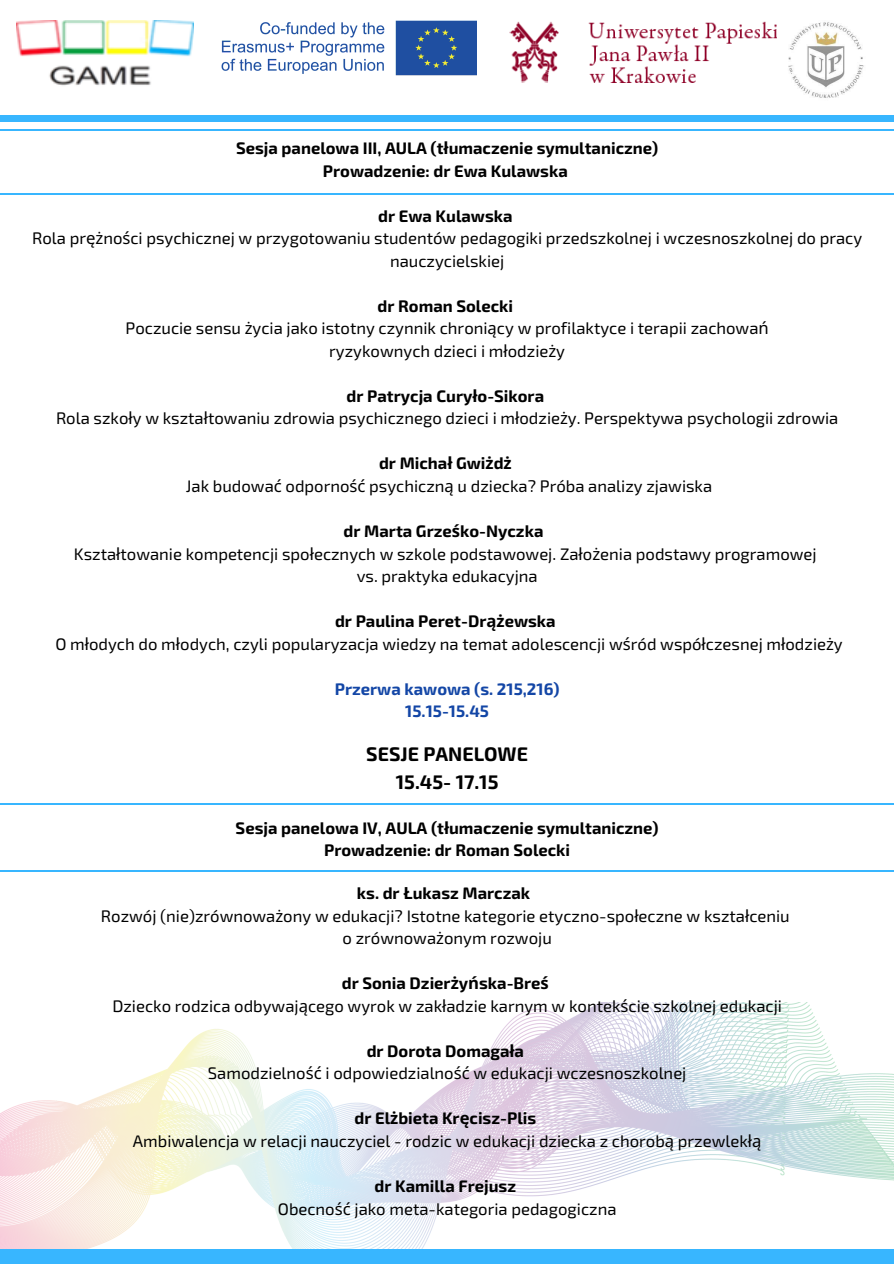
<style>
.page{position:relative;width:894px;height:1264px;background:#fff}
.page>*{position:absolute;margin:0;border:0;box-sizing:border-box;transform-origin:0 0}
.t1{font:700 19.65px "Exo 2";color:#000}
.t2{font:16.65px/22.5px "Exo 2";color:#000;text-align:center}
.t3{font:700 16.65px "Exo 2";color:#000}
.t4{font:700 16.65px "Exo 2";color:#1346a6}
.s1{font-family:"Noto Sans"}
</style>
<div class="page">
<div style="left:0;top:115px;width:893px;height:7px;background:#38b6ff"></div>
<img style="left:0;top:1002px;width:893px;height:247px">
<div style="left:0;top:1249px;width:893px;height:14px;background:#38b6ff"></div>
<img style="left:17px;top:20px;width:176px;height:66px">
<img style="left:221px;top:20px;width:255px;height:56px">
<img style="left:509px;top:21px;width:268px;height:61px">
<img style="left:788px;top:22px;width:76px;height:76px">
<hr style="left:0;top:870px;width:893px;height:1px;background:#38b6ff">
<hr style="left:0;top:803px;width:893px;height:1px;background:#38b6ff">
<hr style="left:0;top:129px;width:893px;height:1px;background:#38b6ff">
<hr style="left:0;top:193px;width:893px;height:1px;background:#38b6ff">
<p class="t3" style="left:236px;top:137px;width:423px">Sesja panelowa III, AULA (t<span class="s1">ł</span>umaczenie symultaniczne)</p>
<p class="t3" style="left:323px;top:160px;width:246px">Prowadzenie: dr Ewa Kulawska</p>
<p class="t3" style="left:378px;top:205px;width:136px">dr Ewa Kulawska</p>
<p class="t2" style="left:32px;top:226px;width:831px">Rola pr<span class="s1">ęż</span>no<span class="s1">ś</span>ci psychicznej w przygotowaniu studentów pedagogiki przedszkolnej i wczesnoszkolnej do pracy nauczycielskiej</p>
<p class="t3" style="left:377px;top:295px;width:137px">dr Roman Solecki</p>
<p class="t2" style="left:125px;top:316px;width:644px">Poczucie sensu <span class="s1">ż</span>ycia jako istotny czynnik chroni<span class="s1">ą</span>cy w profilaktyce i terapii zachowa<span class="s1">ń</span></p>
<p class="t2" style="left:329px;top:339px;width:237px">ryzykownych dzieci i m<span class="s1">ł</span>odzie<span class="s1">ż</span>y</p>
<p class="t3" style="left:346px;top:385px;width:199px">dr Patrycja Cury<span class="s1">ł</span>o-Sikora</p>
<p class="t2" style="left:56px;top:406px;width:783px">Rola szko<span class="s1">ł</span>y w kszta<span class="s1">ł</span>towaniu zdrowia psychicznego dzieci i m<span class="s1">ł</span>odzie<span class="s1">ż</span>y. Perspektywa psychologii zdrowia</p>
<p class="t3" style="left:379px;top:452px;width:134px">dr Micha<span class="s1">ł</span> Gwi<span class="s1">ż</span>d<span class="s1">ż</span></p>
<p class="t2" style="left:186px;top:474px;width:527px">Jak budowa<span class="s1">ć</span> odporno<span class="s1">ść</span> psychiczn<span class="s1">ą</span> u dziecka? Próba analizy zjawiska</p>
<p class="t3" style="left:343px;top:520px;width:201px">dr Marta Grze<span class="s1">ś</span>ko-Nyczka</p>
<p class="t2" style="left:74px;top:541px;width:744px">Kszta<span class="s1">ł</span>towanie kompetencji spo<span class="s1">ł</span>ecznych w szkole podstawowej. Za<span class="s1">ł</span>o<span class="s1">ż</span>enia podstawy programowej</p>
<p class="t2" style="left:356px;top:564px;width:182px">vs. praktyka edukacyjna</p>
<p class="t3" style="left:335px;top:610px;width:222px">dr Paulina Peret-Dr<span class="s1">ąż</span>ewska</p>
<p class="t2" style="left:55px;top:632px;width:788px">O m<span class="s1">ł</span>odych do m<span class="s1">ł</span>odych, czyli popularyzacja wiedzy na temat adolescencji w<span class="s1">ś</span>ród wspó<span class="s1">ł</span>czesnej m<span class="s1">ł</span>odzie<span class="s1">ż</span>y</p>
<p class="t4" style="left:334px;top:678px;width:226px">Przerwa kawowa (s. 215,216)</p>
<p class="t4" style="left:405px;top:700px;width:85px">15.15-15.45</p>
<p class="t1" style="left:366px;top:740px;width:163px">SESJE PANELOWE</p>
<p class="t1" style="left:395px;top:768px;width:104px">15.45- 17.15</p>
<p class="t3" style="left:235px;top:817px;width:424px">Sesja panelowa IV, AULA (t<span class="s1">ł</span>umaczenie symultaniczne)</p>
<p class="t3" style="left:324px;top:839px;width:247px">Prowadzenie: dr Roman Solecki</p>
<p class="t3" style="left:357px;top:882px;width:175px">ks. dr <span class="s1">Ł</span>ukasz Marczak</p>
<p class="t2" style="left:101px;top:903px;width:690px">Rozwój (nie)zrównowa<span class="s1">ż</span>ony w edukacji? Istotne kategorie etyczno-spo<span class="s1">ł</span>eczne w kszta<span class="s1">ł</span>ceniu</p>
<p class="t2" style="left:342px;top:926px;width:211px">o zrównowa<span class="s1">ż</span>onym rozwoju</p>
<p class="t3" style="left:342px;top:972px;width:208px">dr Sonia Dzier<span class="s1">ż</span>y<span class="s1">ń</span>ska-Bre<span class="s1">ś</span></p>
<p class="t2" style="left:112px;top:993px;width:671px">Dziecko rodzica odbywaj<span class="s1">ą</span>cego wyrok w zak<span class="s1">ł</span>adzie karnym w kontek<span class="s1">ś</span>cie szkolnej edukacji</p>
<p class="t3" style="left:366px;top:1040px;width:159px">dr Dorota Domaga<span class="s1">ł</span>a</p>
<p class="t2" style="left:208px;top:1061px;width:480px">Samodzielno<span class="s1">ść</span> i odpowiedzialno<span class="s1">ść</span> w edukacji wczesnoszkolnej</p>
<p class="t3" style="left:354px;top:1107px;width:183px">dr El<span class="s1">ż</span>bieta Kr<span class="s1">ę</span>cisz-Plis</p>
<p class="t2" style="left:133px;top:1129px;width:630px">Ambiwalencja w relacji nauczyciel - rodzic w edukacji dziecka z chorob<span class="s1">ą</span> przewlek<span class="s1">łą</span></p>
<p class="t3" style="left:374px;top:1175px;width:143px">dr Kamilla Frejusz</p>
<p class="t2" style="left:278px;top:1196px;width:340px">Obecno<span class="s1">ść</span> jako meta-kategoria pedagogiczna</p>
</div>
